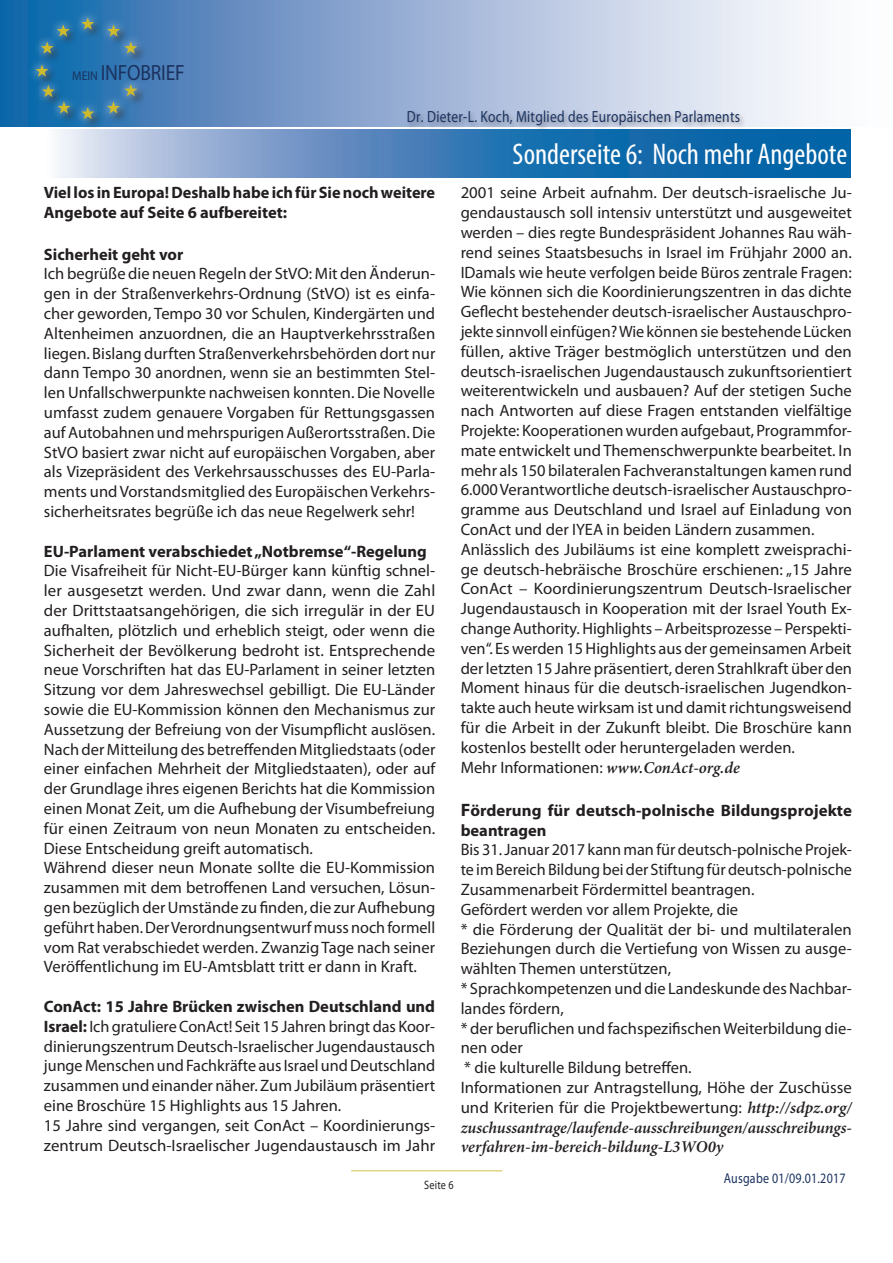
<style>
.page{position:relative;width:893px;height:1263px;background:#fff}
.page>*{position:absolute;margin:0;border:0;box-sizing:border-box;transform-origin:0 0}
.t1{font:condensed 30px "Myriad Pro";color:#fff}
.t2{font:22.05px "Myriad Pro";letter-spacing:-.01em;color:#1b325f;scale:.88 1}
.t3{font:16.5px/19.8px "Myriad Pro";color:#231f20}
.t4{font:700 16.5px/19.8px "Myriad Pro";color:#231f20}
.t5{font:italic 600 16.5px/19.8px "Minion Pro";letter-spacing:-.005em;color:#231f20}
.t6{font:16.2px "Myriad Pro";letter-spacing:.02em;color:#1b325f;scale:.83 1}
.t7{font:14.4px "Myriad Pro";letter-spacing:.02em;color:#1b325f;scale:.83 1}
.t8{font:12.15px "Myriad Pro";letter-spacing:.02em;color:#231f20;scale:.83 1}
.s1{font-size:12.75px}
.s2{font-weight:700}
.s3{font-family:"Minion Pro";font-weight:600;font-style:italic}
.s4{font-size:18px}
</style>
<div class="page">
<div style="left:0;top:0;width:893px;height:126px;background:linear-gradient(to right,#1b63a9,#fff)"></div>
<svg style="left:57px;top:132px;width:791px;height:43px;background:#4e89bd"></svg>
<div style="left:406px;top:109px;width:341px;height:24px;background:#231f20;opacity:.39"></div>
<div style="left:34px;top:16px;width:114px;height:114px;background:#231f20;opacity:.75"></div>
<div style="left:27px;top:10px;width:118px;height:117px;background:#fff;opacity:.75"></div>
<svg style="left:81px;top:17px;width:13px;height:13px"></svg>
<svg style="left:36px;top:64px;width:13px;height:13px"></svg>
<svg style="left:81px;top:107px;width:13px;height:12px"></svg>
<svg style="left:107px;top:84px;width:30px;height:30px"></svg>
<svg style="left:42px;top:85px;width:28px;height:29px"></svg>
<svg style="left:41px;top:24px;width:29px;height:30px"></svg>
<svg style="left:107px;top:24px;width:30px;height:30px"></svg>
<hr style="left:351px;top:1170px;width:151px;height:1px;background:#e0d584">
<h2 class="t2" style="left:72px;top:59px;width:129px"><span class="s1">MEIN</span> INFOBRIEF</h2>
<p class="t6" style="left:407px;top:107px;width:403px">Dr. Dieter-L. Koch, Mitglied des Europäischen Parlaments</p>
<h1 class="t1" style="left:513px;top:136px;width:336px">Sonderseite 6: Noch mehr Angebote</h1>
<p class="t4" style="left:44px;top:182px;width:393px">Viel los in Europa! Deshalb habe ich für Sie noch weitere<br>Angebote auf Seite 6 aufbereitet:</p>
<p class="t4" style="left:44px;top:244px;width:141px">Sicherheit geht vor</p>
<p class="t3" style="left:44px;top:264px;width:393px;text-align:justify">Ich begrüße die neuen Regeln der StVO: Mit den Änderun&shy;gen in der Straßenverkehrs-Ordnung (StVO) ist es einfa&shy;cher geworden, Tempo 30 vor Schulen, Kindergärten und Altenheimen anzuordnen, die an Hauptverkehrsstraßen liegen. Bislang durften Straßenverkehrsbehörden dort nur dann Tempo 30 anordnen, wenn sie an bestimmten Stel&shy;len Unfallschwerpunkte nachweisen konnten. Die Novelle umfasst zudem genauere Vorgaben für Rettungsgassen auf Autobahnen und mehrspurigen Außerortsstraßen. Die StVO basiert zwar nicht auf europäischen Vorgaben, aber als Vizepräsident des Verkehrsausschusses des EU-Parla&shy;ments und Vorstandsmitglied des Europäischen Verkehrs&shy;sicherheitsrates begrüße ich das neue Regelwerk sehr!</p>
<p class="t4" style="left:44px;top:541px;width:384px">EU-Parlament verabschiedet „Notbremse“-Regelung</p>
<p class="t3" style="left:44px;top:561px;width:393px">Die Visafreiheit für Nicht-EU-Bürger kann künftig schnel&shy;ler ausgesetzt werden. Und zwar dann, wenn die Zahl der Drittstaatsangehörigen, die sich irregulär in der EU aufhalten, plötzlich und erheblich steigt, oder wenn die Sicherheit der Bevölkerung bedroht ist. Entsprechende neue Vorschriften hat das EU-Parlament in seiner letzten Sitzung vor dem Jahreswechsel gebilligt. Die EU-Länder sowie die EU-Kommission können den Mechanismus zur Aussetzung der Befreiung von der Visumpflicht auslösen.<br>Nach der Mitteilung des betreffenden Mitgliedstaats (oder einer einfachen Mehrheit der Mitgliedstaaten), oder auf der Grundlage ihres eigenen Berichts hat die Kommission einen Monat Zeit, um die Aufhebung der Visumbefreiung für einen Zeitraum von neun Monaten zu entscheiden.<br>Diese Entscheidung greift automatisch.<br>Während dieser neun Monate sollte die EU-Kommission zusammen mit dem betroffenen Land versuchen, Lösun&shy;gen bezüglich der Umstände zu finden, die zur Aufhebung geführt haben. Der Verordnungsentwurf muss noch formell vom Rat verabschiedet werden. Zwanzig Tage nach seiner Veröffentlichung im EU-Amtsblatt tritt er dann in Kraft.</p>
<p class="t3" style="left:44px;top:996px;width:393px"><span class="s2">ConAct: 15 Jahre Brücken zwischen Deutschland und Israel:</span> Ich gratuliere ConAct! Seit 15 Jahren bringt das Koor&shy;dinierungszentrum Deutsch-Israelischer Jugendaustausch junge Menschen und Fachkräfte aus Israel und Deutschland zusammen und einander näher. Zum Jubiläum präsentiert eine Broschüre 15 Highlights aus 15 Jahren.<br>15 Jahre sind vergangen, seit ConAct – Koordinierungs&shy;zentrum Deutsch-Israelischer Jugendaustausch im Jahr</p>
<p class="t3" style="left:461px;top:183px;width:393px">2001 seine Arbeit aufnahm. Der deutsch-israelische Ju&shy;gendaustausch soll intensiv unterstützt und ausgeweitet werden – dies regte Bundespräsident Johannes Rau wäh&shy;rend seines Staatsbesuchs in Israel im Frühjahr 2000 an.<br>IDamals wie heute verfolgen beide Büros zentrale Fragen:<br>Wie können sich die Koordinierungszentren in das dichte Geflecht bestehender deutsch-israelischer Austauschpro&shy;jekte sinnvoll einfügen? Wie können sie bestehende Lücken füllen, aktive Träger bestmöglich unterstützen und den deutsch-israelischen Jugendaustausch zukunftsorientiert weiterentwickeln und ausbauen? Auf der stetigen Suche nach Antworten auf diese Fragen entstanden vielfältige Projekte: Kooperationen wurden aufgebaut, Programmfor&shy;mate entwickelt und Themenschwerpunkte bearbeitet. In mehr als 150 bilateralen Fachveranstaltungen kamen rund 6.000 Verantwortliche deutsch-israelischer Austauschpro&shy;gramme aus Deutschland und Israel auf Einladung von ConAct und der IYEA in beiden Ländern zusammen.<br>Anlässlich des Jubiläums ist eine komplett zweisprachi&shy;ge deutsch-hebräische Broschüre erschienen: „15 Jahre ConAct – Koordinierungszentrum Deutsch-Israelischer Jugendaustausch in Kooperation mit der Israel Youth Ex&shy;change Authority. Highlights – Arbeitsprozesse – Perspekti&shy;ven“. Es werden 15 Highlights aus der gemeinsamen Arbeit der letzten 15 Jahre präsentiert, deren Strahlkraft über den Moment hinaus für die deutsch-israelischen Jugendkon&shy;takte auch heute wirksam ist und damit richtungsweisend für die Arbeit in der Zukunft bleibt. Die Broschüre kann kostenlos bestellt oder heruntergeladen werden.<br>Mehr Informationen: <span class="s3">www.ConAct-org.de</span></p>
<p class="t4" style="left:461px;top:800px;width:393px"><span class="s4">F</span>örderung für deutsch-polnische Bildungsprojekte beantragen</p>
<p class="t3" style="left:461px;top:840px;width:393px">Bis 31. Januar 2017 kann man für deutsch-polnische Projek&shy;te im Bereich Bildung bei der Stiftung für deutsch-polnische Zusammenarbeit Fördermittel beantragen.<br>Gefördert werden vor allem Projekte, die<br>* die Förderung der Qualität der bi- und multilateralen Beziehungen durch die Vertiefung von Wissen zu ausge&shy;wählten Themen unterstützen,<br>* Sprachkompetenzen und die Landeskunde des Nachbar&shy;landes fördern,<br>* der beruflichen und fachspezifischen Weiterbildung die&shy;nen oder<br>* die kulturelle Bildung betreffen.<br>Informationen zur Antragstellung, Höhe der Zuschüsse und Kriterien für die Projektbewertung: <span class="s3">http://sdpz.org/</span></p>
<p class="t5" style="left:461px;top:1117px;width:393px">zuschussantrage/laufende-ausschreibungen/ausschreibungs&shy;verfahren-im-bereich-bildung-L3WO0y</p>
<p class="t8" style="left:424px;top:1177px;width:37px">Seite 6</p>
<p class="t7" style="left:724px;top:1169px;width:148px">Ausgabe 01/09.01.2017</p>
</div>
